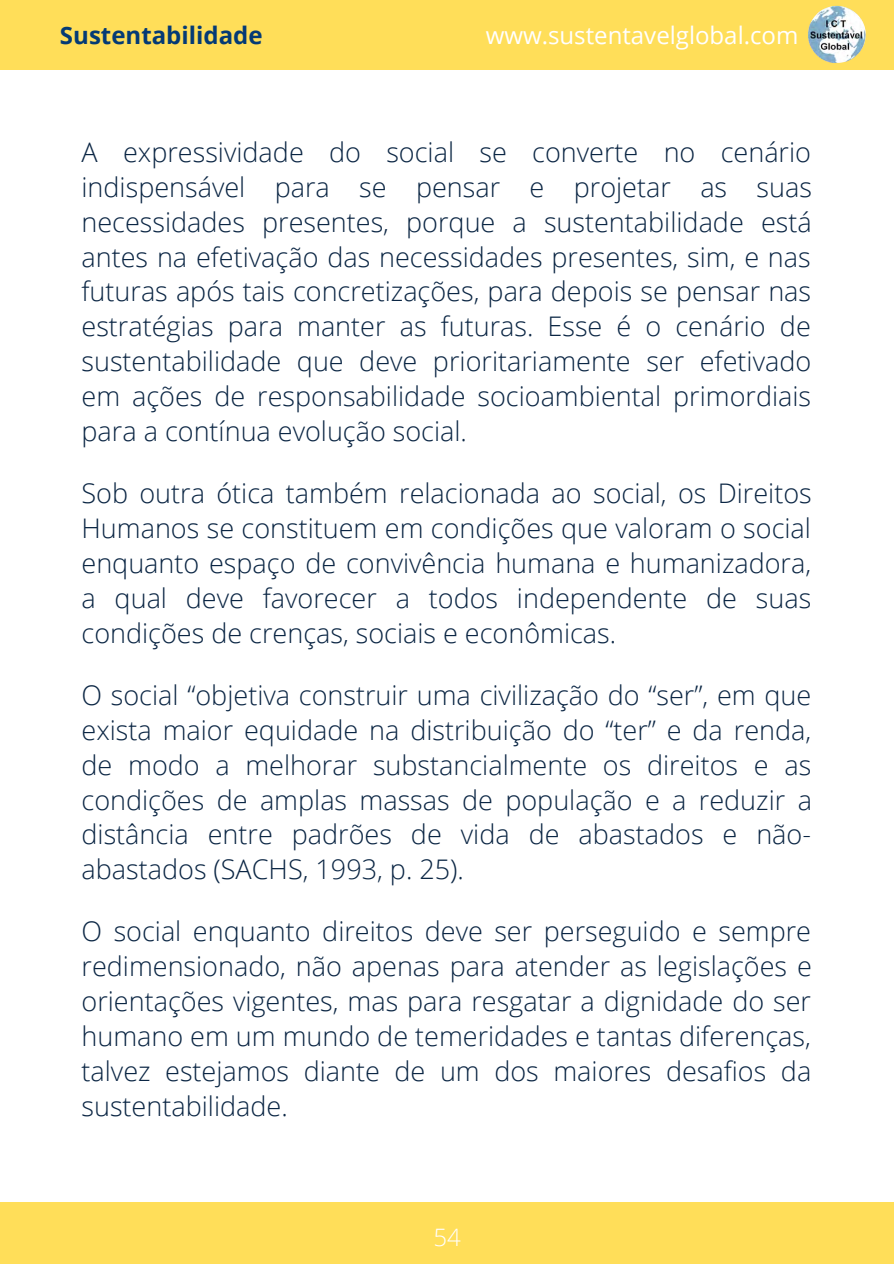
<style>
.page{position:relative;width:894px;height:1264px;background:#fff}
.page>*{position:absolute;margin:0;border:0;box-sizing:border-box;transform-origin:0 0}
.t1{font:300 27px/35px "Open Sans";color:#0b2644;text-align:justify}
.t2{font:24px "Open Sans";color:#fff}
.t3{font:700 24px "Open Sans";color:#043a75}
.t4{font:300 24px "Open Sans";color:#fff}
</style>
<div class="page">
<div style="left:0;top:0;width:893px;height:70px;background:#ffde59"></div>
<div style="left:0;top:1202px;width:893px;height:61px;background:#ffde59"></div>
<img style="left:808px;top:5px;width:58px;height:58px">
<p class="t3" style="left:60px;top:19px;width:204px">Sustentabilidade</p>
<p class="t2" style="left:485px;top:19px;width:314px">www.sustentavelglobal.com</p>
<p class="t1" style="left:81px;top:134px;width:731px">A expressividade do social se converte no cenário indispensável para se pensar e projetar as suas necessidades presentes, porque a sustentabilidade está antes na efetivação das necessidades presentes, sim, e nas futuras após tais concretizações, para depois se pensar nas estratégias para manter as futuras. Esse é o cenário de sustentabilidade que deve prioritariamente ser efetivado em ações de responsabilidade socioambiental primordiais para a contínua evolução social.</p>
<p class="t1" style="left:81px;top:475px;width:731px">Sob outra ótica também relacionada ao social, os Direitos Humanos se constituem em condições que valoram o social enquanto espaço de convivência humana e humanizadora, a qual deve favorecer a todos independente de suas condições de crenças, sociais e econômicas.</p>
<p class="t1" style="left:81px;top:676px;width:731px">O social “objetiva construir uma civilização do “ser”, em que exista maior equidade na distribuição do “ter” e da renda, de modo a melhorar substancialmente os direitos e as condições de amplas massas de população e a reduzir a distância entre padrões de vida de abastados e não&shy;abastados (SACHS, 1993, p. 25).</p>
<p class="t1" style="left:81px;top:913px;width:731px">O social enquanto direitos deve ser perseguido e sempre redimensionado, não apenas para atender as legislações e orientações vigentes, mas para resgatar a dignidade do ser humano em um mundo de temeridades e tantas diferenças, talvez estejamos diante de um dos maiores desafios da sustentabilidade.</p>
<p class="t4" style="left:433px;top:1220px;width:29px">54</p>
</div>
